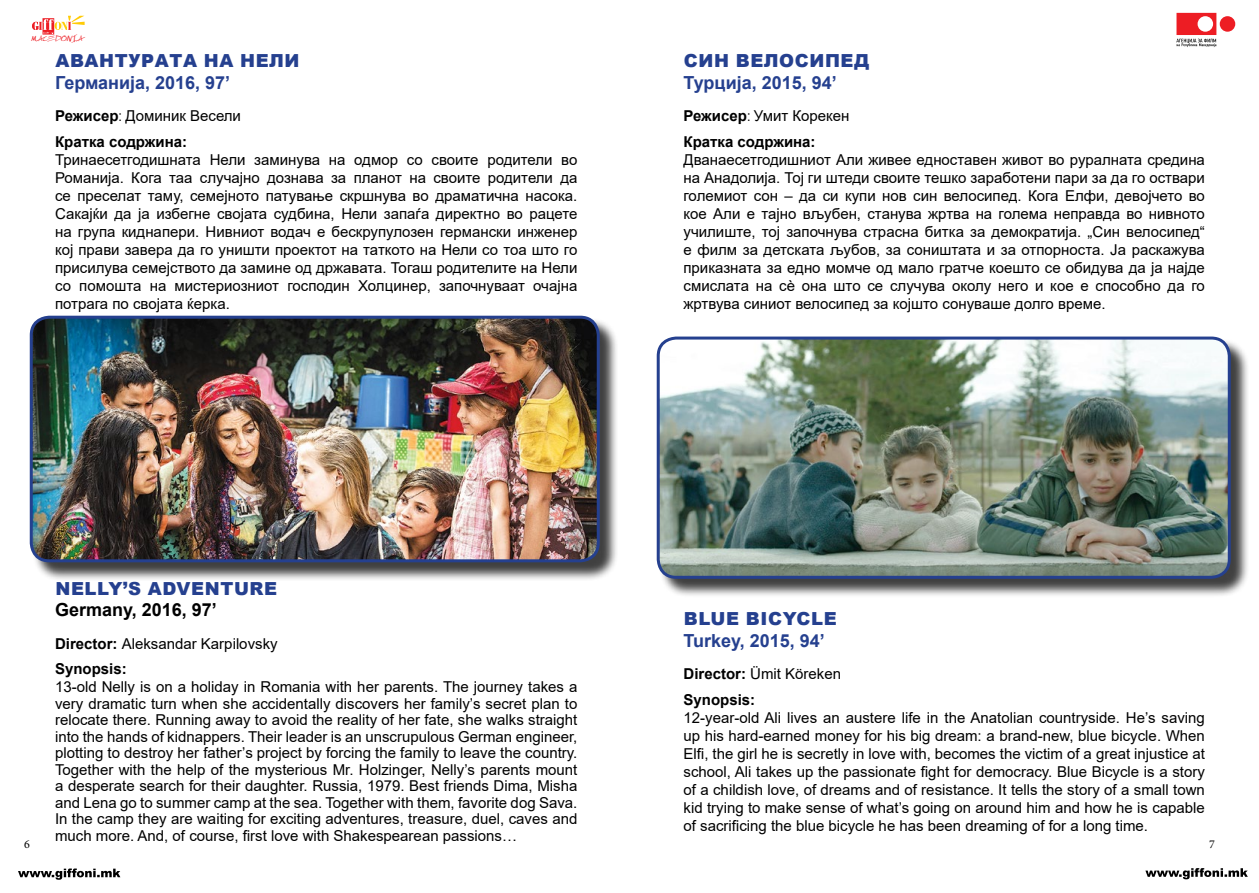
<style>
.page{position:relative;width:1259px;height:893px;background:#fff}
.page>*{position:absolute;margin:0;border:0;box-sizing:border-box;transform-origin:0 0}
.t1{font:900 18px "Arial";letter-spacing:.035em;color:#25408f}
.t2{font:700 18px "Arial";color:#25408f}
.t3{font:700 18px "Arial";color:#000}
.t4{font:15px/18px "Arial";color:#000;text-align:justify}
.t5{font:700 15px/25.5px "Arial";color:#000}
.t6{font:12px "Minion Pro";color:#000}
.t7{font:10.05px "Especial Kay";color:#ed1d24;scale:1.2 1}
.s1{font-family:"Arial Narrow";font-weight:400}
.s2{font-weight:400}
.s3{font-weight:700}
</style>
<div class="page">
<svg style="left:32px;top:16px;width:53px;height:19px"></svg>
<svg style="left:1176px;top:13px;width:40px;height:34px"></svg>
<div style="left:1219px;top:16px;width:16px;height:16px;background:#ed1d24;border-radius:50%"></div>
<svg style="left:1145px;top:868px;width:102px;height:11px"></svg>
<svg style="left:18px;top:868px;width:102px;height:12px"></svg>
<div style="left:32px;top:317px;width:586px;height:264px;background:#000;opacity:.75"></div>
<img style="left:31px;top:317px;width:567px;height:244px">
<div style="left:30px;top:316px;width:570px;height:246px;border:3px solid #25408f;border-radius:18px"></div>
<div style="left:658px;top:338px;width:591px;height:260px;background:#000;opacity:.75"></div>
<img style="left:658px;top:338px;width:571px;height:239px">
<div style="left:657px;top:337px;width:573px;height:242px;border:3px solid #25408f;border-radius:18px"></div>
<p class="t7" style="left:31px;top:34px;width:45px">MACEDONI A</p>
<p class="t1" style="left:55px;top:48px;width:246px">Авантурата на нели</p>
<p class="t2" style="left:55px;top:70px;width:177px">Германија, 2016, 97’</p>
<p class="t5" style="left:55px;top:103px;width:187px">Режисер<span class="s1">:</span> <span class="s2">Доминик Весели<br></span>Кратка содржина:</p>
<p class="t4" style="left:55px;top:150px;width:524px">Тринаесетгодишната Нели заминува на одмор со своите родители во Романија. Кога таа случајно дознава за планот на своите родители да се преселат таму, семејното патување скршнува во драматична насока.<br>Сакајќи да ја избегне својата судбина, Нели запаѓа директно во рацете на група киднапери. Нивниот водач е бескрупулозен германски инженер кој прави завера да го уништи проектот на таткото на Нели со тоа што го присилува семејството да замине од државата. Тогаш родителите на Нели со помошта на мистериозниот господин Холцинер, започнуваат очајна потрага по својата ќерка.</p>
<p class="t1" style="left:684px;top:48px;width:30px">СИН</p>
<p class="t1" style="left:736px;top:48px;width:30px">ВЕЛО</p>
<p class="t1" style="left:794px;top:48px;width:61px">СИПЕД</p>
<p class="t2" style="left:683px;top:70px;width:155px">Турција, 2015, 94’</p>
<p class="t5" style="left:683px;top:103px;width:168px">Режисер<span class="s1">:</span> <span class="s2">Умит Корекен<br></span>Кратка содржина:</p>
<p class="t4" style="left:683px;top:150px;width:523px">Дванаесетгодишниот Али живее едноставен живот во руралната средина на Анадолија. Тој ги штеди своите тешко заработени пари за да го оствари големиот сон – да си купи нов син велосипед. Кога Елфи, девојчето во кое Али е тајно вљубен, станува жртва на голема неправда во нивното училиште, тој започнува страсна битка за демократија. „Син велосипед“ е филм за детската љубов, за соништата и за отпорноста. Ја раскажува приказната за едно момче од мало гратче коешто се обидува да ја најде смислата на сè она што се случува околу него и кое е способно да го жртвува синиот велосипед за којшто сонуваше долго време.</p>
<p class="t1" style="left:55px;top:575px;width:221px">NE LLY’S ADVENTURE</p>
<p class="t3" style="left:55px;top:597px;width:163px">Germany, 2016, 97’</p>
<p class="t4" style="left:55px;top:630px;width:224px;line-height:25.5px"><span class="s3">Director:</span> Aleksandar Karpilovsky<br><span class="s3">Synopsis:</span></p>
<p class="t4" style="left:55px;top:678px;width:524px;line-height:16.5px">13-old Nelly is on a holiday in Romania with her parents. The journey takes a very dramatic turn when she accidentally discovers her family’s secret plan to relocate there. Running away to avoid the reality of her fate, she walks straight into the hands of kidnappers. Their leader is an unscrupulous German engineer, plotting to destroy her father’s project by forcing the family to leave the country.<br>Together with the help of the mysterious Mr. Holzinger, Nelly’s parents mount a desperate search for their daughter. Russia, 1979. Best friends Dima, Misha and Lena go to summer camp at the sea. Together with them, favorite dog Sava.<br>In the camp they are waiting for exciting adventures, treasure, duel, caves and much more. And, of course, first love with Shakespearean passions…</p>
<p class="t1" style="left:684px;top:606px;width:152px">BLUE BICYCLE</p>
<p class="t2" style="left:683px;top:628px;width:143px">Turkey, 2015, 94’</p>
<p class="t5" style="left:683px;top:661px;width:159px">Director: <span class="s2">Ümit Köreken<br></span>Synopsis:</p>
<p class="t4" style="left:683px;top:708px;width:523px">12-year-old Ali lives an austere life in the Anatolian countryside. He’s saving up his hard-earned money for his big dream: a brand-new, blue bicycle. When Elfi, the girl he is secretly in love with, becomes the victim of a great injustice at school, Ali takes up the passionate fight for democracy. Blue Bicycle is a story of a childish love, of dreams and of resistance. It tells the story of a small town kid trying to make sense of what’s going on around him and how he is capable of sacrificing the blue bicycle he has been dreaming of for a long time.</p>
<p class="t6" style="left:24px;top:836px;width:7px">6</p>
<p class="t6" style="left:1209px;top:836px;width:7px">7</p>
</div>
